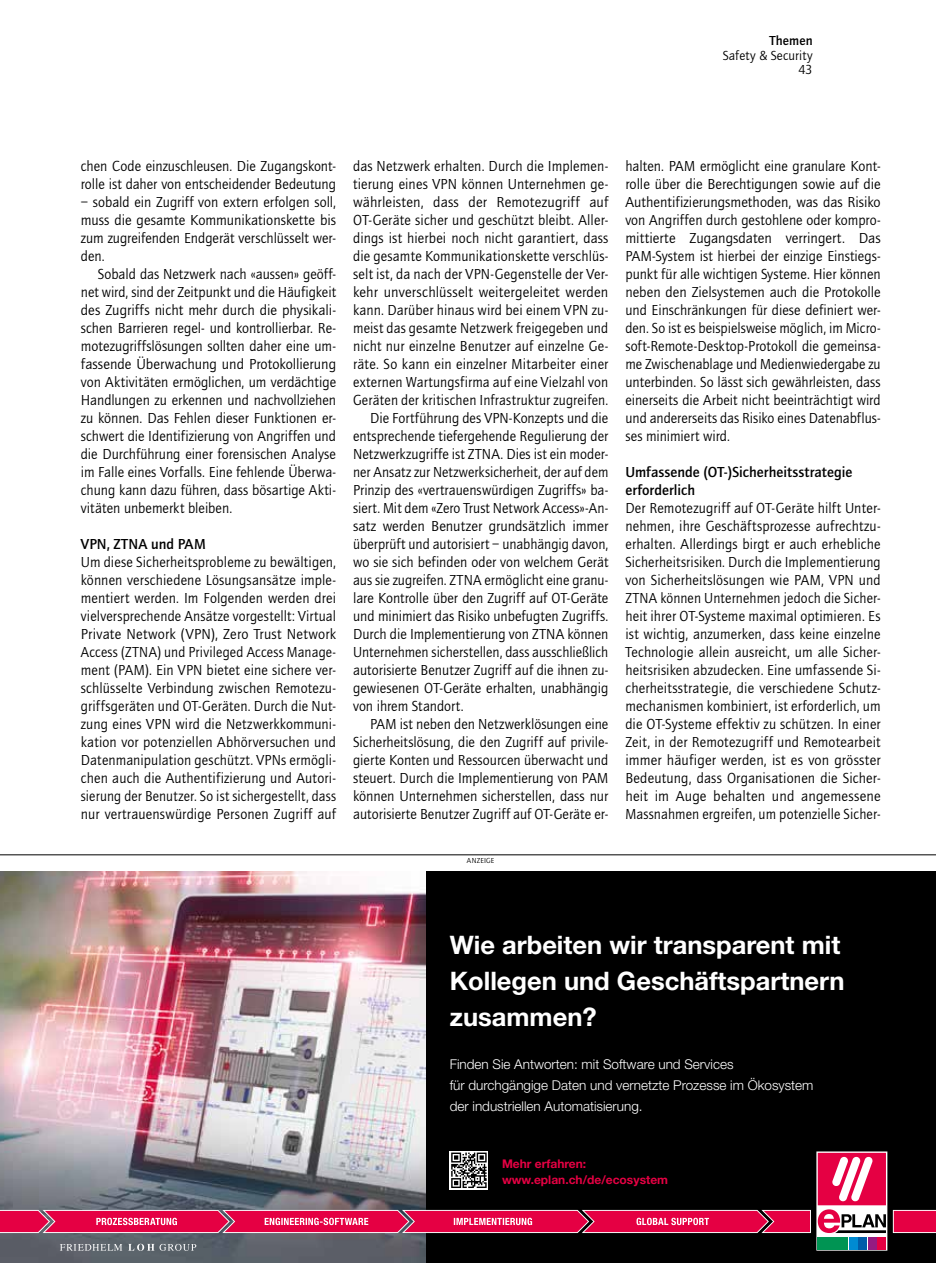
<style>
.page{position:relative;width:936px;height:1263px;background:#fff}
.page>*{position:absolute;margin:0;border:0;box-sizing:border-box;transform-origin:0 0}
.t1{font:700 25.5px/36px "Helvetica Neue LT Pro";color:#fff}
.t2{font:15px/18px "Quay Sans EFOP";letter-spacing:.005em;color:#000;text-align:justify}
.t3{font:15px "Quay Sans EFOP";letter-spacing:.005em;color:#000;scale:.96 1}
.t4{font:15px "Quay Sans EFOP";letter-spacing:.005em;color:#000;scale:.95 1}
.t5{font:500 15px/18px "Quay Sans EFOP";letter-spacing:.005em;color:#000}
.t6{font:300 13.5px/21px "Helvetica Neue LT Pro";color:#fff}
.t7{font:13.5px/14.9px "Quay Sans EFOP";letter-spacing:.015em;color:#000;text-align:right}
.t8{font:500 13.5px "Quay Sans EFOP";letter-spacing:.01em;color:#000}
.t9{font:700 12px/16.5px "Helvetica Neue LT Pro";color:#e50043}
.t10{font:7.5px "Quay Sans EFOP";letter-spacing:.025em;color:#000}
</style>
<div class="page">
<hr style="left:0;top:854px;width:935px;height:1px;background:#000">
<div style="left:0;top:872px;width:935px;height:391px;background:#000"></div>
<img style="left:0;top:872px;width:425px;height:391px">
<svg style="left:60px;top:1244px;width:136px;height:7px"></svg>
<svg style="left:892px;top:1210px;width:43px;height:23px"></svg>
<svg style="left:0;top:1210px;width:172px;height:23px;background:#e52c62"></svg>
<svg style="left:172px;top:1151px;width:715px;height:99px"></svg>
<svg style="left:817px;top:1153px;width:68px;height:80px;background:#dd6387"></svg>
<div style="left:817px;top:1237px;width:30px;height:12px;background:#009453"></div>
<div style="left:848px;top:1237px;width:9px;height:12px;background:#008bd2"></div>
<div style="left:858px;top:1237px;width:8px;height:12px;background:#005da9"></div>
<div style="left:867px;top:1237px;width:9px;height:12px;background:#951b81"></div>
<div style="left:877px;top:1237px;width:8px;height:12px;background:#e50043"></div>
<p class="t8" style="left:769px;top:32px;width:45px">Themen</p>
<p class="t7" style="left:722px;top:48px;width:91px">Safety &amp; Security<br>43</p>
<p class="t2" style="left:81px;top:157px;width:257px">chen Code einzuschleusen. Die Zugangskont&shy;rolle ist daher von entscheidender Bedeutung</p>
<p class="t2" style="left:81px;top:193px;width:257px">– sobald ein Zugriff von extern erfolgen soll, muss die gesamte Kommunikationskette bis zum zugreifenden Endgerät verschlüsselt wer&shy;den.</p>
<p class="t2" style="left:81px;top:265px;width:257px;text-indent:17px">Sobald das Netzwerk nach «aussen» geöff&shy;net wird, sind der Zeitpunkt und die Häufigkeit des Zugriffs nicht mehr durch die physikali&shy;schen Barrieren regel- und kontrollierbar. Re&shy;motezugriffslösungen sollten daher eine um&shy;fassende Überwachung und Protokollierung von Aktivitäten ermöglichen, um verdächtige Handlungen zu erkennen und nachvollziehen zu können. Das Fehlen dieser Funktionen er&shy;schwert die Identifizierung von Angriffen und die Durchführung einer forensischen Analyse im Falle eines Vorfalls. Eine fehlende Überwa&shy;chung kann dazu führen, dass bösartige Akti&shy;vitäten unbemerkt bleiben.</p>
<p class="t5" style="left:81px;top:535px;width:126px">VPN, ZTNA und PAM</p>
<p class="t2" style="left:81px;top:553px;width:257px">Um diese Sicherheitsprobleme zu bewältigen, können verschiedene Lösungsansätze imple&shy;mentiert werden. Im Folgenden werden drei vielversprechende Ansätze vorgestellt: Virtual Private Network (VPN), Zero Trust Network Access (ZTNA) und Privileged Access Manage&shy;ment (PAM). Ein VPN bietet eine sichere ver&shy;schlüsselte Verbindung zwischen Remotezu&shy;griffsgeräten und OT-Geräten. Durch die Nut&shy;zung eines VPN wird die Netzwerkkommuni&shy;kation vor potenziellen Abhörversuchen und Datenmanipulation geschützt. VPNs ermögli&shy;chen auch die Authentifizierung und Autori&shy;sierung der Benutzer. So ist sichergestellt, dass nur vertrauenswürdige Personen Zugriff auf</p>
<p class="t2" style="left:353px;top:157px;width:257px">das Netzwerk erhalten. Durch die Implemen-</p>
<p class="t2" style="left:353px;top:175px;width:257px">tierung eines VPN können Unternehmen ge-</p>
<p class="t2" style="left:353px;top:193px;width:257px">währleisten, dass der Remotezugriff auf</p>
<p class="t2" style="left:353px;top:211px;width:257px">OT-Geräte sicher und geschützt bleibt. Aller-</p>
<p class="t2" style="left:353px;top:229px;width:257px">dings ist hierbei noch nicht garantiert, dass</p>
<p class="t2" style="left:353px;top:247px;width:257px">die gesamte Kommunikationskette verschlüs-</p>
<p class="t2" style="left:353px;top:265px;width:257px">selt ist, da nach der VPN-Gegenstelle der Ver-</p>
<p class="t2" style="left:353px;top:283px;width:257px">kehr unverschlüsselt weitergeleitet werden</p>
<p class="t2" style="left:353px;top:301px;width:257px">kann. Darüber hinaus wird bei einem VPN zu-</p>
<p class="t3" style="left:353px;top:320px;width:267px">meist das gesamte Netzwerk freigegeben und</p>
<p class="t2" style="left:353px;top:337px;width:257px">nicht nur einzelne Benutzer auf einzelne Ge-</p>
<p class="t2" style="left:353px;top:355px;width:257px">räte. So kann ein einzelner Mitarbeiter einer</p>
<p class="t3" style="left:353px;top:374px;width:267px">externen Wartungsfirma auf eine Vielzahl von</p>
<p class="t4" style="left:353px;top:392px;width:270px">Geräten der kritischen Infrastruktur zugreifen.</p>
<p class="t2" style="left:370px;top:409px;width:240px">Die Fortführung des VPN-Konzepts und die</p>
<p class="t2" style="left:353px;top:427px;width:257px">entsprechende tiefergehende Regulierung der</p>
<p class="t2" style="left:353px;top:445px;width:257px">Netzwerkzugriffe ist ZTNA. Dies ist ein moder-</p>
<p class="t4" style="left:353px;top:464px;width:270px">ner Ansatz zur Netzwerksicherheit, der auf dem</p>
<p class="t2" style="left:353px;top:481px;width:257px">Prinzip des «vertrauenswürdigen Zugriffs» ba-</p>
<p class="t3" style="left:353px;top:500px;width:267px">siert. Mit dem «Zero Trust Network Access»-An-</p>
<p class="t2" style="left:353px;top:517px;width:257px">satz werden Benutzer grundsätzlich immer</p>
<p class="t3" style="left:353px;top:536px;width:267px">überprüft und autorisiert – unabhängig davon,</p>
<p class="t2" style="left:353px;top:553px;width:257px">wo sie sich befinden oder von welchem Gerät</p>
<p class="t3" style="left:353px;top:572px;width:267px">aus sie zugreifen. ZTNA ermöglicht eine granu-</p>
<p class="t2" style="left:353px;top:589px;width:257px">lare Kontrolle über den Zugriff auf OT-Geräte</p>
<p class="t2" style="left:353px;top:607px;width:257px">und minimiert das Risiko unbefugten Zugriffs.</p>
<p class="t2" style="left:353px;top:625px;width:257px">Durch die Implementierung von ZTNA können</p>
<p class="t3" style="left:353px;top:644px;width:267px">Unternehmen sicherstellen, dass ausschließlich</p>
<p class="t2" style="left:353px;top:661px;width:257px">autorisierte Benutzer Zugriff auf die ihnen zu-</p>
<p class="t2" style="left:353px;top:679px;width:257px">gewiesenen OT-Geräte erhalten, unabhängig</p>
<p class="t2" style="left:353px;top:697px;width:112px">von ihrem Standort.</p>
<p class="t2" style="left:370px;top:715px;width:240px">PAM ist neben den Netzwerklösungen eine</p>
<p class="t2" style="left:353px;top:733px;width:257px">Sicherheitslösung, die den Zugriff auf privile-</p>
<p class="t2" style="left:353px;top:751px;width:257px">gierte Konten und Ressourcen überwacht und</p>
<p class="t2" style="left:353px;top:769px;width:257px">steuert. Durch die Implementierung von PAM</p>
<p class="t2" style="left:353px;top:787px;width:257px">können Unternehmen sicherstellen, dass nur</p>
<p class="t2" style="left:353px;top:805px;width:257px">autorisierte Benutzer Zugriff auf OT-Geräte er-</p>
<p class="t10" style="left:467px;top:857px;width:29px">ANZEIGE</p>
<p class="t2" style="left:625px;top:157px;width:257px">halten. PAM ermöglicht eine granulare Kont&shy;rolle über die Berechtigungen sowie auf die Authentifizierungsmethoden, was das Risiko von Angriffen durch gestohlene oder kompro&shy;mittierte Zugangsdaten verringert. Das PAM-System ist hierbei der einzige Einstiegs&shy;punkt für alle wichtigen Systeme. Hier können neben den Zielsystemen auch die Protokolle und Einschränkungen für diese definiert wer&shy;den. So ist es beispielsweise möglich, im Micro&shy;soft-Remote-Desktop-Protokoll die gemeinsa&shy;me Zwischenablage und Medienwiedergabe zu unterbinden. So lässt sich gewährleisten, dass einerseits die Arbeit nicht beeinträchtigt wird und andererseits das Risiko eines Datenabflus&shy;ses minimiert wird.</p>
<p class="t5" style="left:625px;top:463px;width:229px">Umfassende (OT-)Sicherheitsstrategie erforderlich</p>
<p class="t2" style="left:625px;top:499px;width:257px">Der Remotezugriff auf OT-Geräte hilft Unter&shy;nehmen, ihre Geschäftsprozesse aufrechtzu&shy;erhalten. Allerdings birgt er auch erhebliche Sicherheitsrisiken. Durch die Implementierung von Sicherheitslösungen wie PAM, VPN und ZTNA können Unternehmen jedoch die Sicher&shy;heit ihrer OT-Systeme maximal optimieren. Es ist wichtig, anzumerken, dass keine einzelne Technologie allein ausreicht, um alle Sicher&shy;heitsrisiken abzudecken. Eine umfassende Si&shy;cherheitsstrategie, die verschiedene Schutz&shy;mechanismen kombiniert, ist erforderlich, um die OT-Systeme effektiv zu schützen. In einer Zeit, in der Remotezugriff und Remotearbeit immer häufiger werden, ist es von grösster Bedeutung, dass Organisationen die Sicher&shy;heit im Auge behalten und angemessene Massnahmen ergreifen, um potenzielle Sicher-</p>
<h1 class="t1" style="left:449px;top:926px;width:396px">Wie arbeiten wir transparent mit<br>Kollegen und Geschäftspartnern zusammen?</h1>
<p class="t6" style="left:449px;top:1053px;width:365px">Finden Sie Antworten: mit Software und Services<br>für durchgängige Daten und vernetzte Prozesse im Ökosystem der industriellen Automatisierung.</p>
<p class="t9" style="left:502px;top:1155px;width:167px">Mehr erfahren: www.eplan.ch/de/ecosystem</p>
</div>
